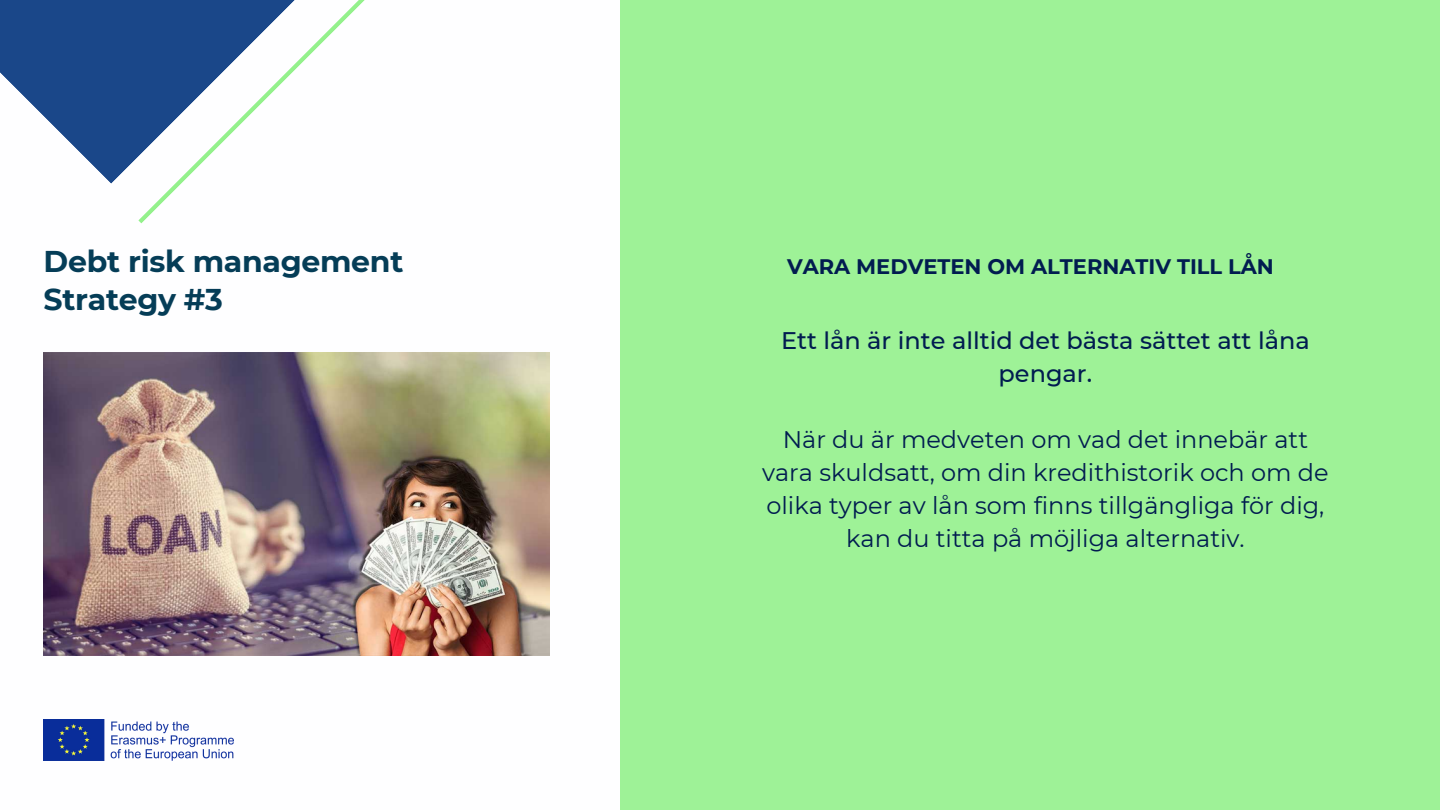
<style>
.page{position:relative;width:1440px;height:810px;background:#fff}
.page>*{position:absolute;margin:0;border:0;box-sizing:border-box;transform-origin:0 0}
.t1{font:700 30px "Montserrat";letter-spacing:-.01em;color:#053d57}
.t2{font:24px/33px "Montserrat";color:#011c50;text-align:center}
.t3{font:500 24px/33px "Montserrat";color:#011c50;text-align:center}
.t4{font:700 21px "Montserrat";color:#011c50}
</style>
<div class="page">
<svg style="left:0;top:0;width:138px;height:184px;fill:#1a4789"></svg>
<div style="left:621px;top:0;width:819px;height:810px;background:#9ef297"></div>
<img style="left:44px;top:720px;width:189px;height:41px">
<svg style="left:138px;top:0;width:227px;height:224px"></svg>
<img style="left:44px;top:352px;width:505px;height:303px">
<p class="t1" style="left:44px;top:243px;width:361px">Debt risk management</p>
<p class="t1" style="left:44px;top:281px;width:181px">Strategy #3</p>
<p class="t4" style="left:787px;top:253px;width:488px">VARA MEDVETEN OM ALTERNATIV TILL LÅN</p>
<p class="t3" style="left:781px;top:324px;width:530px">Ett lån är inte alltid det bästa sättet att låna pengar.</p>
<p class="t2" style="left:762px;top:423px;width:568px">När du är medveten om vad det innebär att vara skuldsatt, om din kredithistorik och om de olika typer av lån som finns tillgängliga för dig, kan du titta på möjliga alternativ.</p>
</div>
